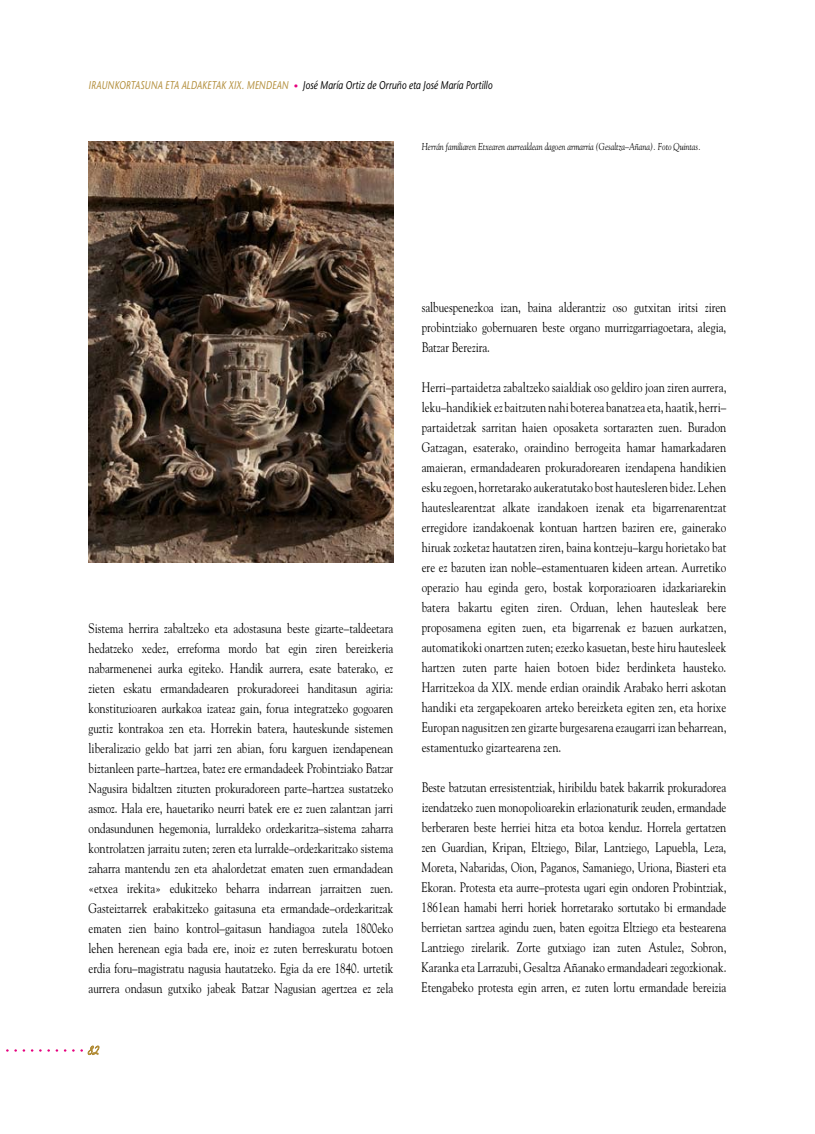
<style>
.page{position:relative;width:815px;height:1134px;background:#fff}
.page>*{position:absolute;margin:0;border:0;box-sizing:border-box;transform-origin:0 0}
.t1{font:13.75px/20px "Goudy";color:#000;text-align:justify;scale:.8 1}
.t2{font:italic 11.25px "Stone Sans";letter-spacing:.005em;color:#000;scale:.8 1}
.t3{font:italic 11.25px "Stone Sans";letter-spacing:.01em;color:#b28d39;scale:.8 1}
.t4{font:italic 10px "Goudy";color:#000;scale:.8 1}
.t5{font:7.5px "Zapfino";color:#b28d39;scale:.8 1}
.s1{font-size:8.75px;color:#e6007e}
</style>
<div class="page">
<svg style="left:6px;top:1049px;width:11px;height:3px"></svg>
<svg style="left:39px;top:1049px;width:11px;height:3px"></svg>
<svg style="left:72px;top:1046px;width:27px;height:9px"></svg>
<img style="left:89px;top:142px;width:304px;height:420px">
<p class="t3" style="left:89px;top:78px;width:11px">IRAUNKORTASUNA</p>
<p class="t3" style="left:165px;top:78px;width:40px">ETA ALDAKETAK</p>
<p class="t3" style="left:228px;top:78px;width:32px">XIX. MENDEAN</p>
<p class="t2" style="left:294px;top:78px;width:250px"><span class="s1">•</span> JOSÉ MARÍA ORTIZ DE ORRUÑO ETA JOSÉ MARÍA PORTILLO</p>
<p class="t4" style="left:422px;top:140px;width:350px">Herrán familiaren Etxearen aurrealdean dagoen armarria (Gesaltza–Añana). Foto Quintas.</p>
<p class="t1" style="left:89px;top:618px;width:382px">Sistema herrira zabaltzeko eta adostasuna beste gizarte–taldeetara hedatzeko xedez, erreforma mordo bat egin ziren bereizkeria nabarmenenei aurka egiteko. Handik aurrera, esate baterako, ez zieten eskatu ermandadearen prokuradoreei handitasun agiria: konstituzioaren aurkakoa izateaz gain, forua integratzeko gogoaren guztiz kontrakoa zen eta. Horrekin batera, hauteskunde sistemen liberalizazio geldo bat jarri zen abian, foru karguen izendapenean biztanleen parte–hartzea, batez ere ermandadeek Probintziako Batzar Nagusira bidaltzen zituzten prokuradoreen parte–hartzea sustatzeko asmoz. Hala ere, hauetariko neurri batek ere ez zuen zalantzan jarri ondasundunen hegemonia, lurraldeko ordezkaritza–sistema zaharra kontrolatzen jarraitu zuten; zeren eta lurralde–ordezkaritzako sistema zaharra mantendu zen eta ahalordetzat ematen zuen ermandadean «etxea irekita» edukitzeko beharra indarrean jarraitzen zuen.<br>Gasteiztarrek erabakitzeko gaitasuna eta ermandade–ordezkaritzak ematen zien baino kontrol–gaitasun handiagoa zutela 1800eko lehen herenean egia bada ere, inoiz ez zuten berreskuratu botoen erdia foru–magistratu nagusia hautatzeko. Egia da ere 1840. urtetik aurrera ondasun gutxiko jabeak Batzar Nagusian agertzea ez zela</p>
<p class="t5" style="left:87px;top:1047px;width:16px">82</p>
<p class="t1" style="left:422px;top:297px;width:382px">salbuespenezkoa izan, baina alderantziz oso gutxitan iritsi ziren probintziako gobernuaren beste organo murrizgarriagoetara, alegia, Batzar Berezira.</p>
<p class="t1" style="left:422px;top:377px;width:382px">Herri–partaidetza zabaltzeko saialdiak oso geldiro joan ziren aurrera, leku–handikiek ez baitzuten nahi boterea banatzea eta, haatik, herri– partaidetzak sarritan haien oposaketa sortarazten zuen. Buradon Gatzagan, esaterako, oraindino berrogeita hamar hamarkadaren amaieran, ermandadearen prokuradorearen izendapena handikien esku zegoen, horretarako aukeratutako bost hautesleren bidez. Lehen hauteslearentzat alkate izandakoen izenak eta bigarrenarentzat erregidore izandakoenak kontuan hartzen baziren ere, gainerako hiruak zozketaz hautatzen ziren, baina kontzeju–kargu horietako bat ere ez bazuten izan noble–estamentuaren kideen artean. Aurretiko operazio hau eginda gero, bostak korporazioaren idazkariarekin batera bakartu egiten ziren. Orduan, lehen hautesleak bere proposamena egiten zuen, eta bigarrenak ez bazuen aurkatzen, automatikoki onartzen zuten; ezezko kasuetan, beste hiru hautesleek hartzen zuten parte haien botoen bidez berdinketa hausteko.<br>Harritzekoa da XIX. mende erdian oraindik Arabako herri askotan handiki eta zergapekoaren arteko bereizketa egiten zen, eta horixe Europan nagusitzen zen gizarte burgesarena ezaugarri izan beharrean, estamentuzko gizartearena zen.</p>
<p class="t1" style="left:422px;top:777px;width:382px">Beste batzutan erresistentziak, hiribildu batek bakarrik prokuradorea izendatzeko zuen monopolioarekin erlazionaturik zeuden, ermandade berberaren beste herriei hitza eta botoa kenduz. Horrela gertatzen zen Guardian, Kripan, Eltziego, Bilar, Lantziego, Lapuebla, Leza, Moreta, Nabaridas, Oion, Paganos, Samaniego, Uriona, Biasteri eta Ekoran. Protesta eta aurre–protesta ugari egin ondoren Probintziak, 1861ean hamabi herri horiek horretarako sortutako bi ermandade berrietan sartzea agindu zuen, baten egoitza Eltziego eta bestearena Lantziego zirelarik. Zorte gutxiago izan zuten Astulez, Sobron, Karanka eta Larrazubi, Gesaltza Añanako ermandadeari zegozkionak.<br>Etengabeko protesta egin arren, ez zuten lortu ermandade bereizia</p>
</div>
